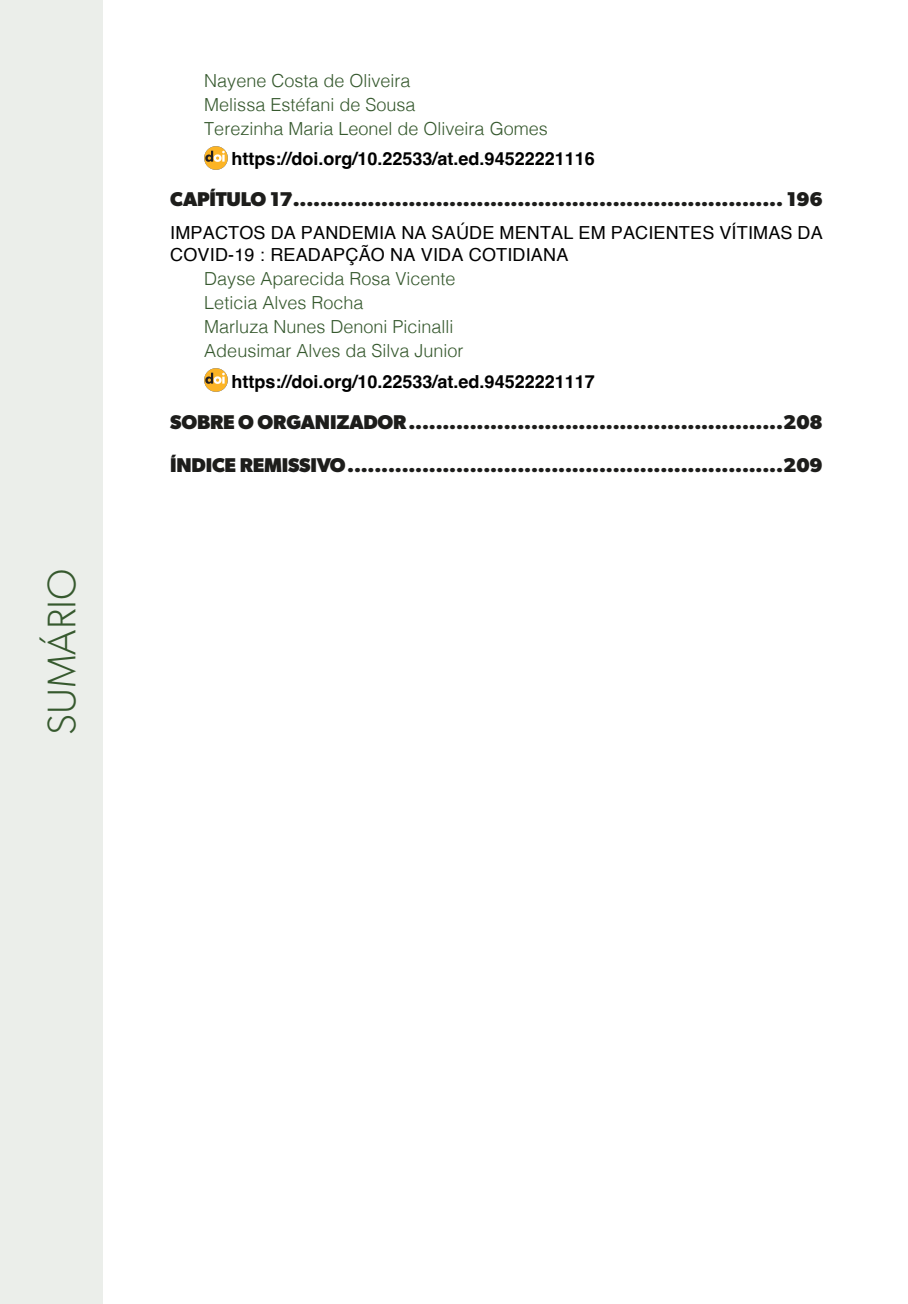
<style>
.page{position:relative;width:908px;height:1304px;background:#fff}
.page>*{position:absolute;margin:0;border:0;box-sizing:border-box;transform-origin:0 0}
.t1{font:300 40px "Gibson";color:#36592e}
.t2{font:700 20px/43px "Gibson";letter-spacing:-.01em;color:#1d1d1b}
.t3{font:300 18px/24px "Helvetica";color:#36592e}
.t4{font:700 18px "Helvetica";color:#000}
.t5{font:18px/22px "Helvetica";letter-spacing:.01em;color:#000}
</style>
<div class="page">
<div style="left:0;top:0;width:103px;height:1304px;background:#ebeeea"></div>
<img style="left:204px;top:146px;width:23px;height:23px">
<img style="left:204px;top:369px;width:23px;height:23px">
<h1 class="t1" style="left:37px;top:735px;width:167px;rotate:-90deg">SUMÁRIO</h1>
<p class="t3" style="left:204px;top:67px;width:345px">Nayene Costa de Oliveira<br>Melissa Estéfani de Sousa<br>Terezinha Maria Leonel de Oliveira Gomes</p>
<p class="t4" style="left:231px;top:148px;width:365px">https://doi.org/10.22533/at.ed.94522221116</p>
<p class="t2" style="left:170px;top:177px;width:653px">CAPÍTULO 17........................................................................ 196</p>
<p class="t5" style="left:170px;top:223px;width:653px">IMPACTOS DA PANDEMIA NA SAÚDE MENTAL EM PACIENTES VÍTIMAS DA<br>COVID-19 : READAPÇÃO NA VIDA COTIDIANA</p>
<p class="t3" style="left:204px;top:266px;width:261px">Dayse Aparecida Rosa Vicente<br>Leticia Alves Rocha<br>Marluza Nunes Denoni Picinalli<br>Adeusimar Alves da Silva Junior</p>
<p class="t4" style="left:231px;top:370px;width:365px">https://doi.org/10.22533/at.ed.94522221117</p>
<p class="t2" style="left:170px;top:400px;width:653px">SOBRE O ORGANIZADOR.......................................................208<br>ÍNDICE REMISSIVO................................................................209</p>
</div>
